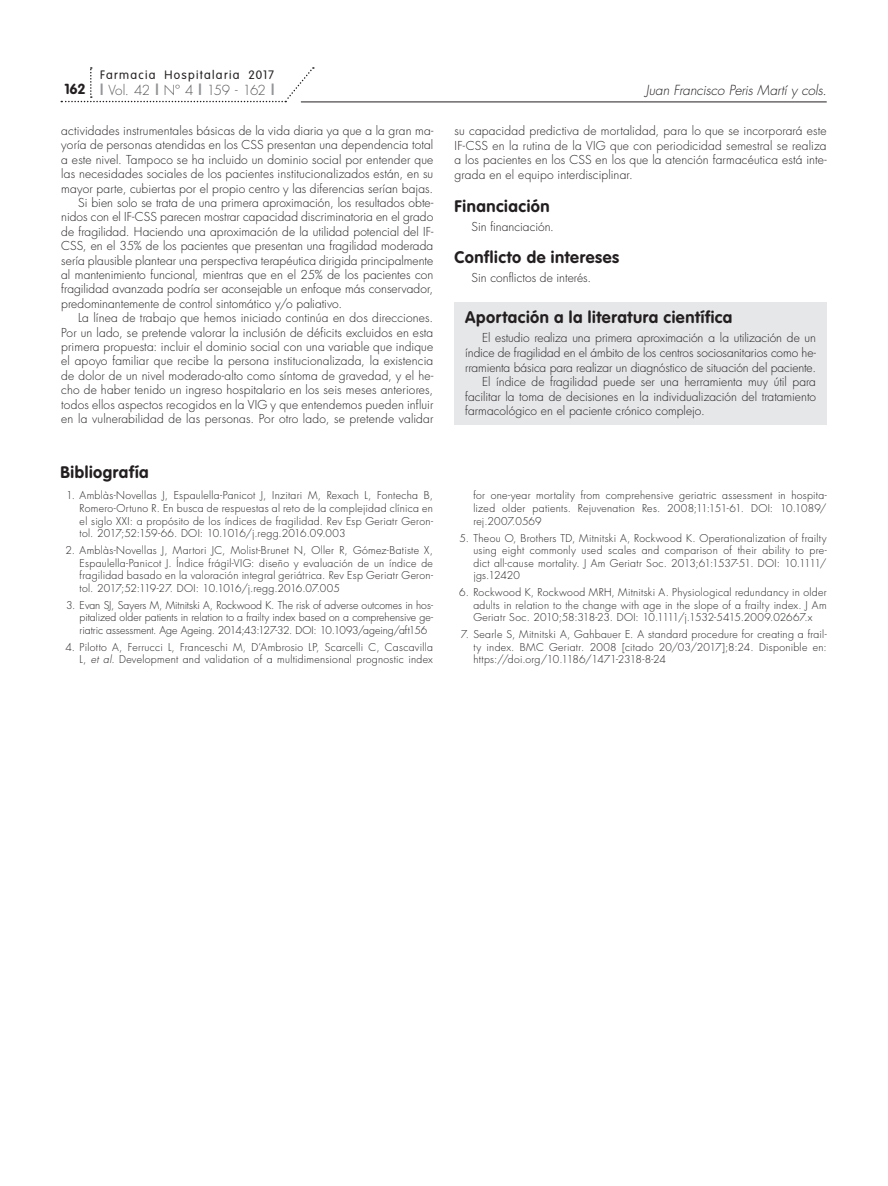
<style>
.page{position:relative;width:888px;height:1186px;background:#fff}
.page>*{position:absolute;margin:0;border:0;box-sizing:border-box;transform-origin:0 0}
.t1{font:700 16.5px "VAG Rounded Std";letter-spacing:.035em;color:#231f20}
.t2{font:700 14.4px "VAG Rounded Std";color:#231f20}
.t3{font:italic 300 13.5px "Futura Std";letter-spacing:-.005em;color:#231f20}
.t4{font:300 13.5px "Futura Std";letter-spacing:-.05em;color:#57585a}
.t5{font:300 12px/14.5px "Futura Std";letter-spacing:.005em;color:#231f20;text-align:justify}
.t6{font:300 12px "VAG Rounded Std";letter-spacing:.105em;color:#231f20}
.t7{font:300 10.5px/12.6px "Futura Std";letter-spacing:.02em;color:#231f20;text-align:justify}
.s1{font-weight:800;color:#939598}
.s2{font-style:italic}
</style>
<div class="page">
<svg style="left:61px;top:67px;width:253px;height:35px"></svg>
<hr style="left:301px;top:102px;width:526px;height:1px;background:#231f20">
<div style="left:455px;top:302px;width:372px;height:38px;background:#e6e7e9"></div>
<div style="left:455px;top:332px;width:372px;height:48px;background:#e6e7e9"></div>
<div style="left:455px;top:376px;width:372px;height:48px;background:#e6e7e9"></div>
<p class="t6" style="left:100px;top:68px;width:176px">Farmacia Hospitalaria 2017</p>
<p class="t4" style="left:100px;top:82px;width:176px"><span class="s1">l</span> Vol. 42 <span class="s1">l</span> Nº 4 <span class="s1">l</span> 159 - 162 <span class="s1">l</span></p>
<p class="t3" style="left:646px;top:82px;width:182px">Juan Francisco Peris Martí y cols.</p>
<p class="t5" style="left:61px;top:124px;width:374px">actividades instrumentales básicas de la vida diaria ya que a la gran ma-</p>
<p class="t5" style="left:61px;top:138px;width:374px">yoría de personas atendidas en los CSS presentan una dependencia total</p>
<p class="t5" style="left:61px;top:152px;width:374px">a este nivel. Tampoco se ha incluido un dominio social por entender que</p>
<p class="t5" style="left:61px;top:167px;width:374px">las necesidades sociales de los pacientes institucionalizados están, en su</p>
<p class="t5" style="left:61px;top:181px;width:374px">mayor parte, cubiertas por el propio centro y las diferencias serían bajas.</p>
<p class="t5" style="left:78px;top:196px;width:357px">Si bien solo se trata de una primera aproximación, los resultados obte-</p>
<p class="t5" style="left:61px;top:210px;width:373px">nidos con el IF-CSS parecen mostrar capacidad discriminatoria en el grado</p>
<p class="t5" style="left:61px;top:224px;width:374px">de fragilidad. Haciendo una aproximación de la utilidad potencial del IF-</p>
<p class="t5" style="left:61px;top:239px;width:374px">CSS, en el 35% de los pacientes que presentan una fragilidad moderada</p>
<p class="t5" style="left:61px;top:253px;width:374px">sería plausible plantear una perspectiva terapéutica dirigida principalmente</p>
<p class="t5" style="left:61px;top:268px;width:374px">al mantenimiento funcional, mientras que en el 25% de los pacientes con</p>
<p class="t5" style="left:61px;top:282px;width:374px">fragilidad avanzada podría ser aconsejable un enfoque más conservador,</p>
<p class="t5" style="left:61px;top:296px;width:282px">predominantemente de control sintomático y/o paliativo.</p>
<p class="t5" style="left:78px;top:311px;width:357px">La línea de trabajo que hemos iniciado continúa en dos direcciones.</p>
<p class="t5" style="left:61px;top:325px;width:374px">Por un lado, se pretende valorar la inclusión de déficits excluidos en esta</p>
<p class="t5" style="left:61px;top:340px;width:374px">primera propuesta: incluir el dominio social con una variable que indique</p>
<p class="t5" style="left:61px;top:354px;width:373px">el apoyo familiar que recibe la persona institucionalizada, la existencia</p>
<p class="t5" style="left:61px;top:368px;width:374px">de dolor de un nivel moderado-alto como síntoma de gravedad, y el he-</p>
<p class="t5" style="left:61px;top:383px;width:374px">cho de haber tenido un ingreso hospitalario en los seis meses anteriores,</p>
<p class="t5" style="left:61px;top:397px;width:374px">todos ellos aspectos recogidos en la VIG y que entendemos pueden influir</p>
<p class="t5" style="left:61px;top:412px;width:374px">en la vulnerabilidad de las personas. Por otro lado, se pretende validar</p>
<p class="t2" style="left:65px;top:81px;width:23px">162</p>
<p class="t5" style="left:455px;top:124px;width:374px">su capacidad predictiva de mortalidad, para lo que se incorporará este IF-CSS en la rutina de la VIG que con periodicidad semestral se realiza a los pacientes en los CSS en los que la atención farmacéutica está inte&shy;grada en el equipo interdisciplinar.</p>
<h1 class="t1" style="left:455px;top:196px;width:97px">Financiación</h1>
<p class="t5" style="left:472px;top:219px;width:84px">Sin financiación.</p>
<h1 class="t1" style="left:455px;top:248px;width:166px">Conflicto de intereses</h1>
<p class="t5" style="left:472px;top:271px;width:121px">Sin conflictos de interés.</p>
<h1 class="t1" style="left:465px;top:308px;width:269px">Aportación a la literatura científica</h1>
<p class="t5" style="left:482px;top:331px;width:335px">El estudio realiza una primera aproximación a la utilización de un</p>
<p class="t5" style="left:465px;top:346px;width:352px">índice de fragilidad en el ámbito de los centros sociosanitarios como he-</p>
<p class="t5" style="left:465px;top:360px;width:352px">rramienta básica para realizar un diagnóstico de situación del paciente.</p>
<p class="t5" style="left:482px;top:375px;width:335px">El índice de fragilidad puede ser una herramienta muy útil para</p>
<p class="t5" style="left:465px;top:389px;width:352px">facilitar la toma de decisiones en la individualización del tratamiento</p>
<p class="t5" style="left:465px;top:404px;width:241px">farmacológico en el paciente crónico complejo.</p>
<h1 class="t1" style="left:61px;top:463px;width:90px">Bibliografía</h1>
<p class="t7" style="left:80px;top:489px;width:355px;text-indent:-13px">1. Amblàs-Novellas J, Espaulella-Panicot J, Inzitari M, Rexach L, Fontecha B, Romero-Ortuno R. En busca de respuestas al reto de la complejidad clínica en el siglo XXI: a propósito de los índices de fragilidad. Rev Esp Geriatr Geron&shy;tol. 2017;52:159-66. DOI: 10.1016/j.regg.2016.09.003</p>
<p class="t7" style="left:80px;top:544px;width:355px;text-indent:-14px">2. Amblàs-Novellas J, Martori JC, Molist-Brunet N, Oller R, Gómez-Batiste X, Espaulella-Panicot J. Índice frágil-VIG: diseño y evaluación de un índice de fragilidad basado en la valoración integral geriátrica. Rev Esp Geriatr Geron&shy;tol. 2017;52:119-27. DOI: 10.1016/j.regg.2016.07.005</p>
<p class="t7" style="left:80px;top:599px;width:355px;text-indent:-13px">3. Evan SJ, Sayers M, Mitnitski A, Rockwood K. The risk of adverse outcomes in hos&shy;pitalized older patients in relation to a frailty index based on a comprehensive ge&shy;riatric assessment. Age Ageing. 2014;43:127-32. DOI: 10.1093/ageing/aft156</p>
<p class="t7" style="left:65px;top:641px;width:369px;text-align:right">4. Pilotto A, Ferrucci L, Franceschi M, D’Ambrosio LP, Scarcelli C, Cascavilla<br>L, <span class="s2">et al.</span> Development and validation of a multidimensional prognostic index</p>
<p class="t7" style="left:473px;top:489px;width:355px">for one-year mortality from comprehensive geriatric assessment in hospita&shy;lized older patients. Rejuvenation Res. 2008;11:151-61. DOI: 10.1089/ rej.2007.0569</p>
<p class="t7" style="left:473px;top:532px;width:355px;text-indent:-14px">5. Theou O, Brothers TD, Mitnitski A, Rockwood K. Operationalization of frailty using eight commonly used scales and comparison of their ability to pre&shy;dict all-cause mortality. J Am Geriatr Soc. 2013;61:1537-51. DOI: 10.1111/ jgs.12420</p>
<p class="t7" style="left:473px;top:586px;width:355px;text-indent:-14px">6. Rockwood K, Rockwood MRH, Mitnitski A. Physiological redundancy in older adults in relation to the change with age in the slope of a frailty index. J Am Geriatr Soc. 2010;58:318-23. DOI: 10.1111/j.1532-5415.2009.02667.x</p>
<p class="t7" style="left:473px;top:628px;width:355px;text-indent:-12px">7. Searle S, Mitnitski A, Gahbauer E. A standard procedure for creating a frail&shy;ty index. BMC Geriatr. 2008 [citado 20/03/2017];8:24. Disponible en: https://doi.org/10.1186/1471-2318-8-24</p>
</div>
